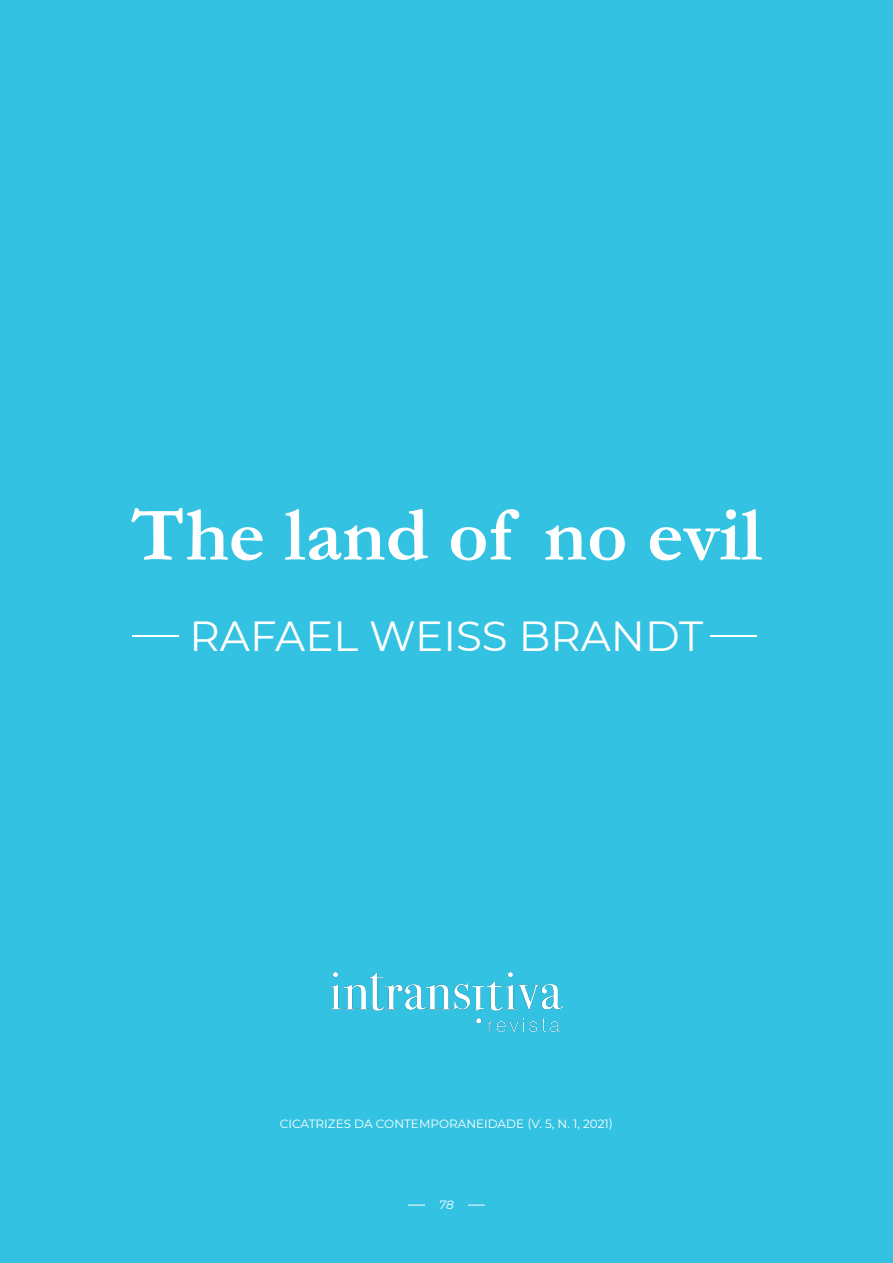
<style>
.page{position:relative;width:893px;height:1263px;background:#33c2e2}
.page>*{position:absolute;margin:0;border:0;box-sizing:border-box;transform-origin:0 0}
.Título_-_abertura{font:700 78px "Garamond";color:#fff}
.Nome_do_autor_-_aber{font:42px "Montserrat";color:#fff}
.t1{font:12px "Montserrat";color:#fff}
.t2{font:italic 12px "Montserrat";color:#fff}
</style>
<div class="page">
<hr style="left:132px;top:635px;width:46px;height:2px;background:#fff">
<img style="left:330px;top:972px;width:233px;height:59px">
<hr style="left:710px;top:635px;width:47px;height:2px;background:#fff">
<hr style="left:408px;top:1205px;width:77px;height:1px;background:#fff">
<div style="left:425px;top:1197px;width:43px;height:12px;background:#33c2e2"></div>
<p class="Título_-_abertura" style="left:131px;top:482px;width:632px">The land of no evil</p>
<p class="Nome_do_autor_-_aber" style="left:190px;top:608px;width:515px">RAFAEL WEISS BRANDT</p>
<p class="t1" style="left:280px;top:1115px;width:335px">CICATRIZES DA CONTEMPORANEIDADE (V. 5, N. 1, 2021)</p>
<p class="t2" style="left:439px;top:1196px;width:16px">78</p>
</div>
